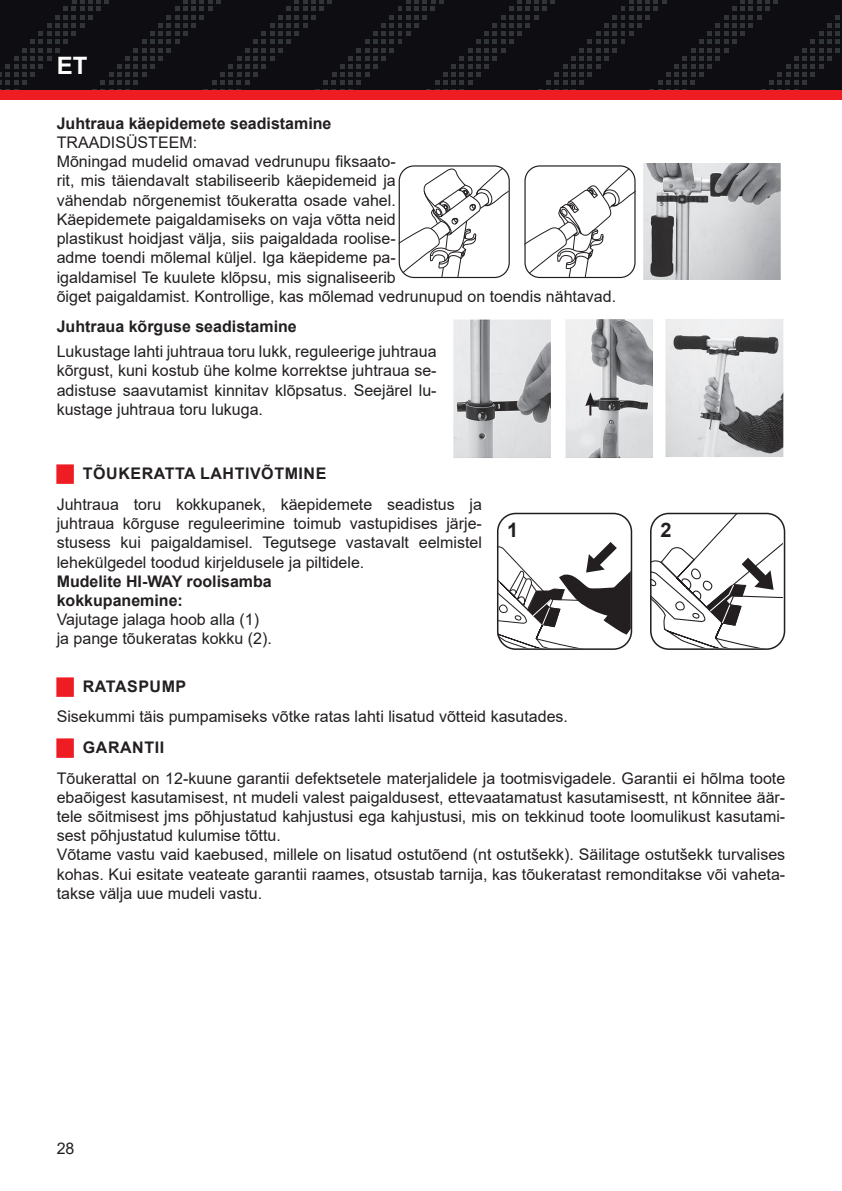
<style>
.page{position:relative;width:842px;height:1191px;background:#fff}
.page>*{position:absolute;margin:0;border:0;box-sizing:border-box;transform-origin:0 0}
.t1{font:700 24px "Arial";color:#fff}
.t2{font:700 20px "Arial";color:#231f20}
.t3{font:16px/19.2px "Arial";color:#231f20}
.t4{font:700 16px/19.2px "Arial";color:#231f20}
.s1{font-weight:700;color:#ee1d23}
.s2{font-weight:700}
</style>
<div class="page">
<svg style="left:0;top:0;width:842px;height:90px;background:#121216"></svg>
<div style="left:0;top:90px;width:842px;height:10px;background:#ee1d23"></div>
<img style="left:643px;top:163px;width:138px;height:116px">
<svg style="left:399px;top:167px;width:109px;height:110px"></svg>
<svg style="left:526px;top:167px;width:108px;height:109px"></svg>
<div style="left:524px;top:165px;width:112px;height:113px;border:1px solid #231f20;border-radius:15px"></div>
<div style="left:399px;top:165px;width:111px;height:113px;border:1px solid #231f20;border-radius:15px"></div>
<img style="left:454px;top:319px;width:330px;height:139px">
<svg style="left:585px;top:392px;width:10px;height:23px"></svg>
<div style="left:650px;top:513px;width:135px;height:137px;border:2px solid #231f20;border-radius:18px"></div>
<svg style="left:650px;top:513px;width:133px;height:135px"></svg>
<svg style="left:497px;top:513px;width:134px;height:135px"></svg>
<h1 class="t1" style="left:57px;top:49px;width:32px">ET</h1>
<p class="t4" style="left:57px;top:114px;width:276px">Juhtraua käepidemete seadistamine</p>
<p class="t3" style="left:57px;top:133px;width:561px">TRAADISÜSTEEM:<br>Mõningad mudelid omavad vedrunupu fiksaato-<br>rit, mis täiendavalt stabiliseerib käepidemeid ja<br>vähendab nõrgenemist tõukeratta osade vahel.<br>Käepidemete paigaldamiseks on vaja võtta neid<br>plastikust hoidjast välja, siis paigaldada roolise-<br>adme toendi mõlemal küljel. Iga käepideme pa-<br>igaldamisel Te kuulete klõpsu, mis signaliseerib<br>õiget paigaldamist. Kontrollige, kas mõlemad vedrunupud on toendis nähtavad.</p>
<p class="t4" style="left:57px;top:317px;width:242px">Juhtraua kõrguse seadistamine</p>
<p class="t3" style="left:57px;top:342px;width:381px;text-align:justify">Lukustage lahti juhtraua toru lukk, reguleerige juhtraua kõrgust, kuni kostub ühe kolme korrektse juhtraua se&shy;adistuse saavutamist kinnitav klõpsatus. Seejärel lu&shy;kustage juhtraua toru lukuga.</p>
<p class="t3" style="left:57px;top:458px;width:427px;line-height:30.6px"><span class="s1">█</span> <span class="s2">TÕUKERATTA LAHTIVÕTMINE<br></span>Juhtraua toru kokkupanek, käepidemete seadistus ja</p>
<p class="t3" style="left:57px;top:514px;width:427px;text-align:justify">juhtraua kõrguse reguleerimine toimub vastupidises järje&shy;stusess kui paigaldamisel. Tegutsege vastavalt eelmistel lehekülgedel toodud kirjeldusele ja piltidele.</p>
<p class="t4" style="left:57px;top:571px;width:217px">Mudelite HI-WAY roolisamba kokkupanemine:</p>
<p class="t3" style="left:57px;top:610px;width:217px">Vajutage jalaga hoob alla (1) ja pange tõukeratas kokku (2).</p>
<p class="t3" style="left:57px;top:671px;width:730px;line-height:30.6px"><span class="s1">█</span> <span class="s2">RATASPUMP<br></span>Sisekummi täis pumpamiseks võtke ratas lahti lisatud võtteid kasutades.<br><span class="s1">█</span> <span class="s2">GARANTII<br></span>Tõukerattal on 12-kuune garantii defektsetele materjalidele ja tootmisvigadele. Garantii ei hõlma toote</p>
<p class="t3" style="left:57px;top:787px;width:730px">ebaõigest kasutamisest, nt mudeli valest paigaldusest, ettevaatamatust kasutamisestt, nt kõnnitee äär&shy;tele sõitmisest jms põhjustatud kahjustusi ega kahjustusi, mis on tekkinud toote loomulikust kasutami&shy;sest põhjustatud kulumise tõttu.<br>Võtame vastu vaid kaebused, millele on lisatud ostutõend (nt ostutšekk). Säilitage ostutšekk turvalises kohas. Kui esitate veateate garantii raames, otsustab tarnija, kas tõukeratast remonditakse või vaheta&shy;takse välja uue mudeli vastu.</p>
<p class="t2" style="left:507px;top:515px;width:13px">1</p>
<p class="t2" style="left:660px;top:515px;width:13px">2</p>
<p class="t3" style="left:57px;top:1139px;width:19px">28</p>
</div>
